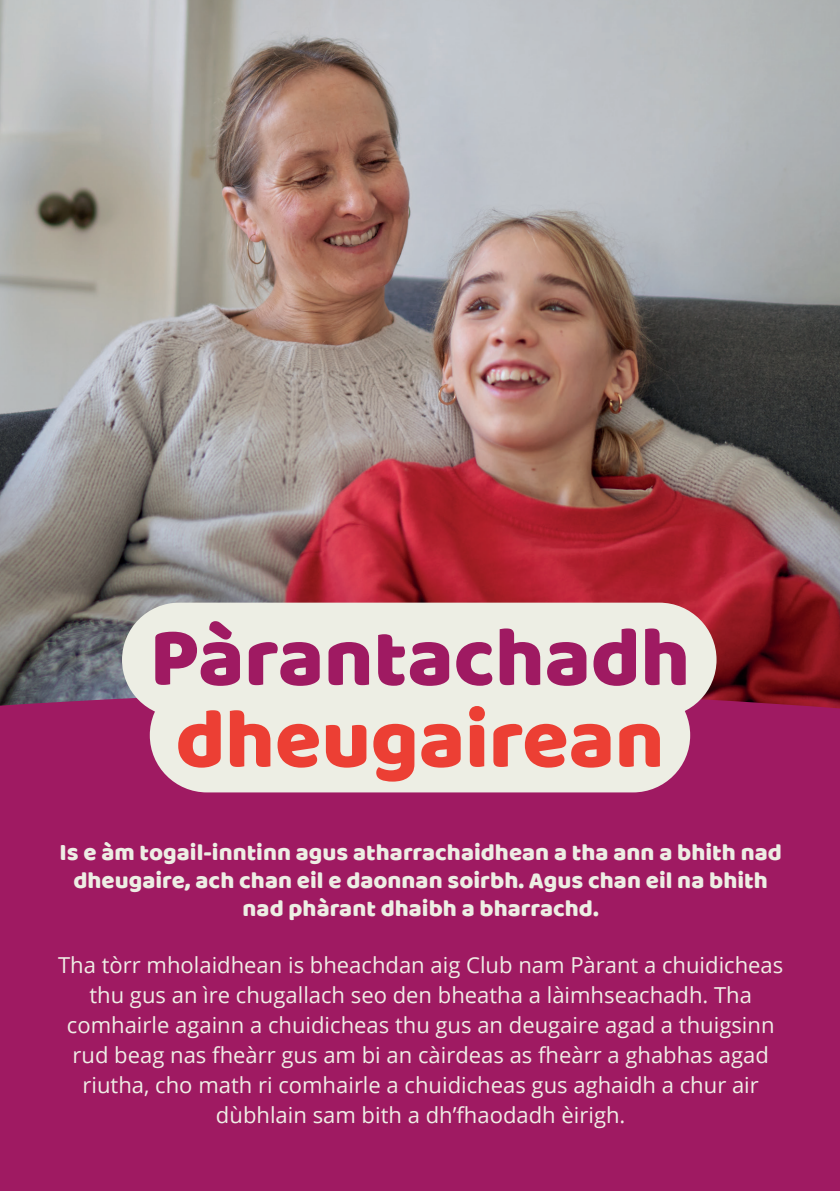
<style>
.page{position:relative;width:840px;height:1191px;background:#fff}
.page>*{position:absolute;margin:0;border:0;box-sizing:border-box;transform-origin:0 0}
.t1{font:84.8px "Baloo Bhai";color:#9f1a62}
.t2{font:84.8px "Baloo Bhai";color:#ec3f34}
.t3{font:24px/28px "Baloo Bhai";color:#edeee4;text-align:center}
.t4{font:22px/29.8px "Open Sans";color:#efeee6;text-align:center}
</style>
<div class="page">
<img style="left:0;top:0;width:839px;height:690px">
<div style="left:0;top:690px;width:839px;height:501px;background:#9f1a62"></div>
<div style="left:122px;top:602px;width:594px;height:115px;background:#edeee4;border-radius:57px"></div>
<div style="left:150px;top:678px;width:539px;height:114px;background:#edeee4;border-radius:57px"></div>
<h1 class="t1" style="left:150px;top:605px;width:541px">Pàrantachadh</h1>
<h1 class="t2" style="left:175px;top:687px;width:490px">dheugairean</h1>
<p class="t3" style="left:59px;top:838px;width:723px">Is e àm togail-inntinn agus atharrachaidhean a tha ann a bhith nad dheugaire, ach chan eil e daonnan soirbh. Agus chan eil na bhith nad phàrant dhaibh a bharrachd.</p>
<p class="t4" style="left:58px;top:950px;width:726px">Tha tòrr mholaidhean is bheachdan aig Club nam Pàrant a chuidicheas thu gus an ìre chugallach seo den bheatha a làimhseachadh. Tha comhairle againn a chuidicheas thu gus an deugaire agad a thuigsinn rud beag nas fheàrr gus am bi an càirdeas as fheàrr a ghabhas agad riutha, cho math ri comhairle a chuidicheas gus aghaidh a chur air dùbhlain sam bith a dh’fhaodadh èirigh.</p>
</div>
